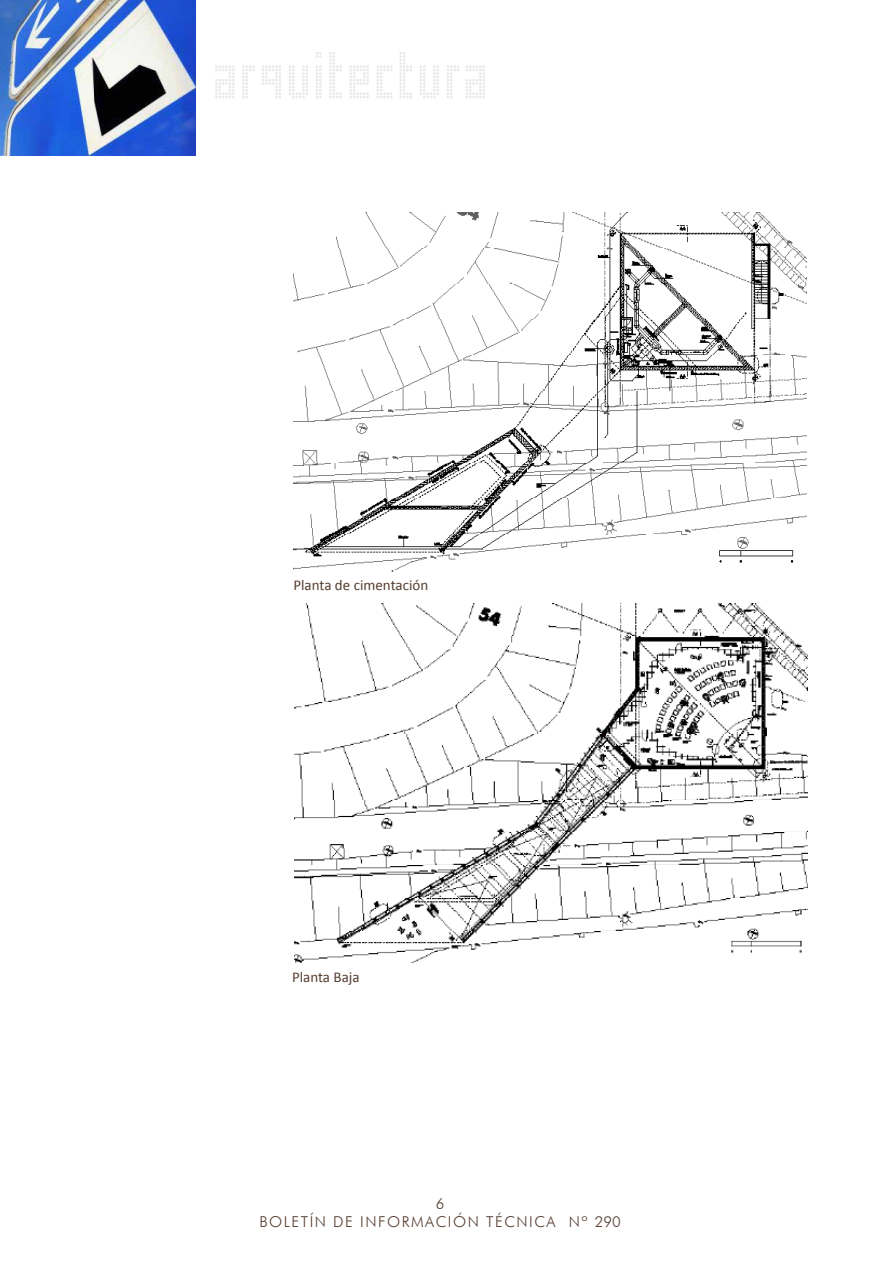
<style>
.page{position:relative;width:893px;height:1263px;background:#fff}
.page>*{position:absolute;margin:0;border:0;box-sizing:border-box;transform-origin:0 0}
.t1{font:67.5px "Pop Led";color:#eceae8}
.t2{font:300 15px/18px "Futura BT";letter-spacing:.1em;color:#553d30;text-align:center}
.t3{font:15px "Calibri";color:#553d30}
</style>
<div class="page">
<img style="left:0;top:0;width:195px;height:156px">
<img style="left:293px;top:213px;width:514px;height:358px">
<img style="left:294px;top:604px;width:514px;height:358px">
<h1 class="t1" style="left:215px;top:38px;width:279px">arquitectura</h1>
<p class="t3" style="left:293px;top:575px;width:136px">Planta de cimentación</p>
<p class="t3" style="left:292px;top:968px;width:69px">Planta Baja</p>
<p class="t2" style="left:259px;top:1195px;width:363px">6<br>BOLETÍN DE INFORMACIÓN TÉCNICA Nº 290</p>
</div>
